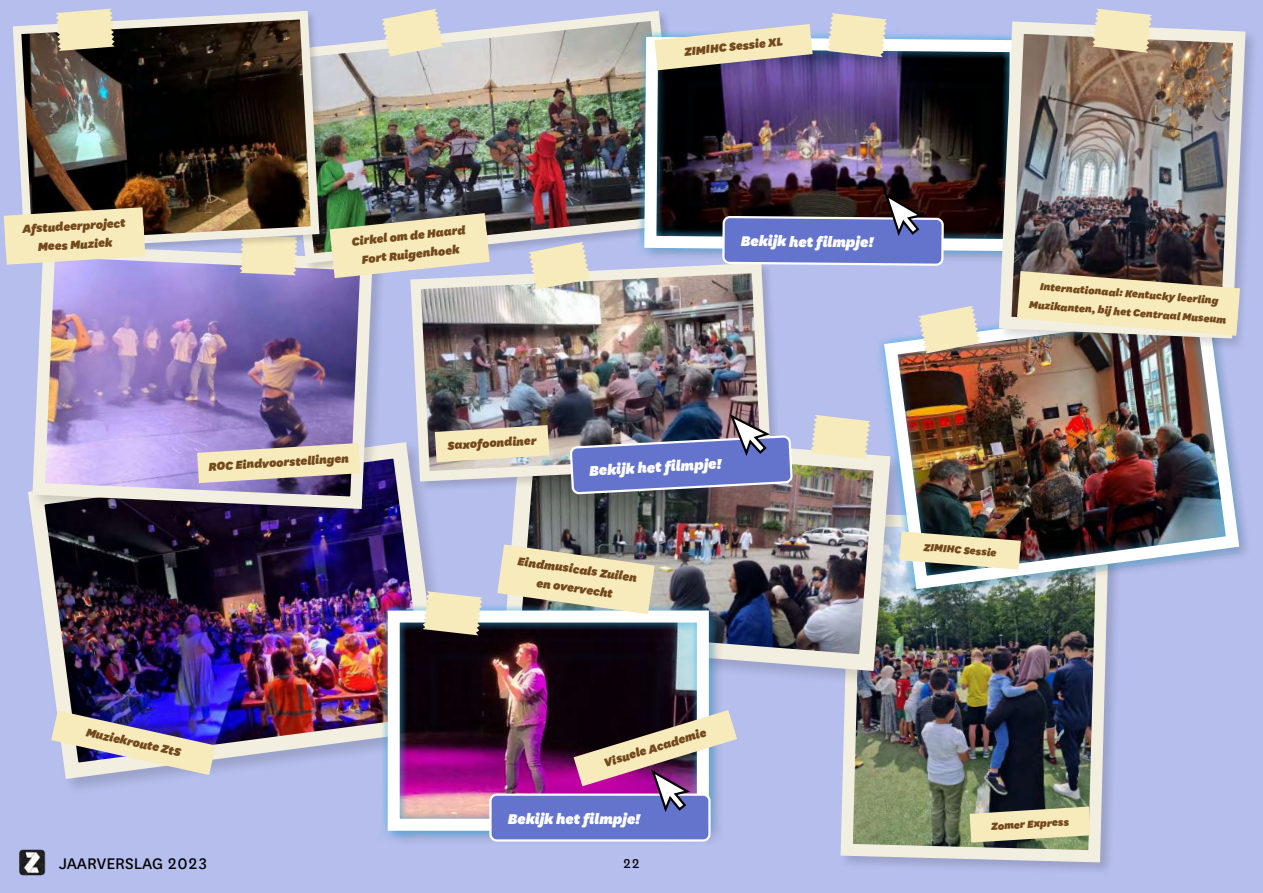
<style>
.page{position:relative;width:1263px;height:893px;background:#b5beed}
.page>*{position:absolute;margin:0;border:0;box-sizing:border-box;transform-origin:0 0}
.t1{font:18px "National";color:#000}
.t2{font:italic 900 16.5px "National";color:#fff}
.t3{font:15px "National";color:#000}
.t4{font:italic 900 13.5px/18.8px "National";color:#73481c;text-align:center}
.t5{font:italic 900 12px/18.8px "National";color:#73481c;text-align:center}
</style>
<div class="page">
<img style="left:20px;top:849px;width:25px;height:27px">
<img style="left:32px;top:442px;width:403px;height:345px">
<div style="left:31px;top:243px;width:355px;height:280px;background:#000;opacity:.15"></div>
<img style="left:28px;top:259px;width:351px;height:256px">
<svg style="left:240px;top:259px;width:58px;height:16px"></svg>
<img style="left:840px;top:603px;width:275px;height:265px">
<img style="left:278px;top:8px;width:389px;height:261px">
<div style="left:11px;top:9px;width:318px;height:250px;background:#000;opacity:.15"></div>
<img style="left:11px;top:8px;width:313px;height:246px">
<div style="left:502px;top:425px;width:406px;height:264px;background:#000;opacity:.15"></div>
<img style="left:502px;top:425px;width:397px;height:254px">
<div style="left:409px;top:261px;width:373px;height:232px;background:#000;opacity:.15"></div>
<img style="left:405px;top:257px;width:371px;height:230px">
<img style="left:638px;top:31px;width:355px;height:226px">
<svg style="left:873px;top:425px;width:374px;height:175px"></svg>
<img style="left:877px;top:305px;width:369px;height:291px">
<svg style="left:721px;top:191px;width:224px;height:76px;background:#5e6090"></svg>
<img style="left:569px;top:412px;width:223px;height:81px">
<div style="left:385px;top:609px;width:338px;height:236px;background:#000;opacity:.15"></div>
<div style="left:378px;top:601px;width:340px;height:239px;background:#2fabe1;opacity:.75"></div>
<img style="left:382px;top:604px;width:333px;height:233px">
<div style="left:490px;top:795px;width:219px;height:45px;background:#6474cc;border-radius:6px"></div>
<div style="left:489px;top:793px;width:221px;height:49px;border:2px solid #fff;border-radius:6px"></div>
<div style="left:997px;top:19px;width:262px;height:333px;background:#000;opacity:.15"></div>
<img style="left:993px;top:19px;width:259px;height:326px">
<svg style="left:381px;top:9px;width:63px;height:48px"></svg>
<svg style="left:56px;top:9px;width:59px;height:42px;background:#ded4af"></svg>
<svg style="left:827px;top:13px;width:60px;height:44px;background:#e1d9be"></svg>
<svg style="left:1092px;top:9px;width:60px;height:44px;background:#e5d9b6"></svg>
<svg style="left:918px;top:306px;width:62px;height:48px;background:#dfd3b9"></svg>
<svg style="left:528px;top:242px;width:63px;height:48px;background:#dfd8c0"></svg>
<svg style="left:423px;top:591px;width:60px;height:44px;background:#dcd3b3"></svg>
<svg style="left:810px;top:415px;width:61px;height:44px;background:#ece3c5"></svg>
<svg style="left:4px;top:207px;width:141px;height:58px;background:#e5d9b6"></svg>
<svg style="left:197px;top:443px;width:163px;height:40px;background:#d8cab4"></svg>
<img style="left:51px;top:710px;width:165px;height:65px">
<svg style="left:574px;top:710px;width:163px;height:105px"></svg>
<svg style="left:497px;top:544px;width:158px;height:70px;background:#d2cbae"></svg>
<svg style="left:435px;top:425px;width:114px;height:37px;background:#e3d7b2"></svg>
<svg style="left:330px;top:213px;width:160px;height:65px;background:#d5d0af"></svg>
<svg style="left:654px;top:24px;width:159px;height:46px;background:#cec5b8"></svg>
<svg style="left:1017px;top:271px;width:223px;height:65px;background:#dcd0ac"></svg>
<svg style="left:899px;top:531px;width:122px;height:38px;background:#cbc3a2"></svg>
<svg style="left:969px;top:806px;width:122px;height:37px;background:#d2cba2"></svg>
<p class="t4" style="left:683px;top:42px;width:101px;rotate:-6deg">ZIMIHC Sessie XL</p>
<p class="t4" style="left:22px;top:218px;width:105px;rotate:-3deg">Afstudeerproject<br>Mees Muziek</p>
<p class="t4" style="left:351px;top:231px;width:116px;rotate:-6deg">Cirkel om de Haard<br>Fort Ruigenhoek</p>
<p class="t2" style="left:741px;top:230px;width:134px">Bekijk het filmpje!</p>
<p class="t4" style="left:208px;top:456px;width:142px;rotate:-3deg">ROC Eindvoorstellingen</p>
<p class="t4" style="left:447px;top:435px;width:90px;rotate:-3deg">Saxofoondiner</p>
<p class="t2" style="left:588px;top:459px;width:134px;rotate:-3deg">Bekijk het filmpje!</p>
<p class="t4" style="left:519px;top:551px;width:122px;rotate:8deg">Eindmusicals Zuilen en overvecht</p>
<p class="t5" style="left:1032px;top:275px;width:199px;rotate:5deg">Internationaal: Kentucky leerling<br>Muzikanten, bij het Centraal Museum</p>
<p class="t5" style="left:925px;top:537px;width:74px;rotate:5deg">ZIMIHC Sessie</p>
<p class="t4" style="left:89px;top:721px;width:98px;rotate:13deg">Muziekroute ZtS</p>
<p class="t4" style="left:601px;top:753px;width:108px;rotate:-17deg">Visuele Academie</p>
<p class="t2" style="left:508px;top:807px;width:134px">Bekijk het filmpje!</p>
<h1 class="t1" style="left:59px;top:852px;width:151px">JAARVERSLAG 2023</h1>
<p class="t3" style="left:623px;top:853px;width:19px">22</p>
<p class="t5" style="left:990px;top:817px;width:79px;rotate:-4deg">Zomer Express</p>
</div>
